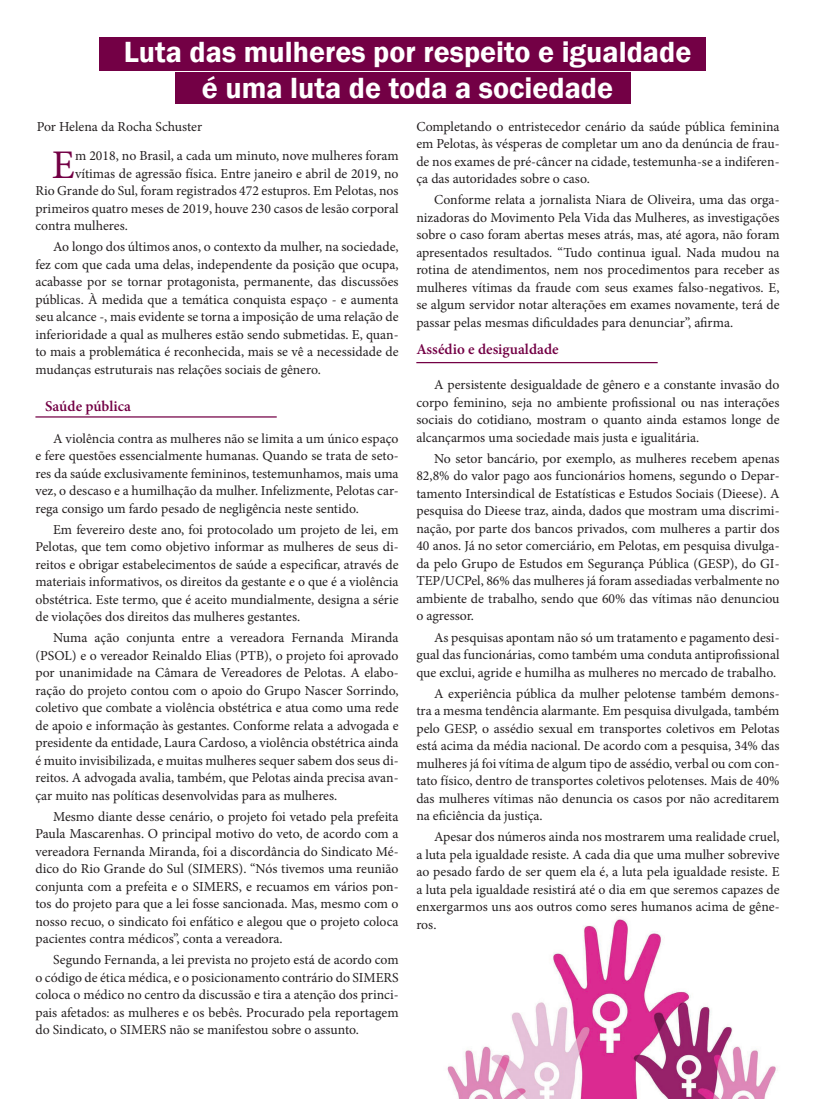
<style>
.page{position:relative;width:815px;height:1099px;background:#fff}
.page>*{position:absolute;margin:0;border:0;box-sizing:border-box;transform-origin:0 0}
.Texto_corrido_p{font:40.62px "Minion Pro";color:#730045}
.Título_g{font:600 30px "Franklin Gothic";color:#fff}
.Texto_corrido{font:600 15px "Minion Pro";letter-spacing:.005em;color:#730045}
.Texto_corrido_p-2{font:13.75px/17.5px "Minion Pro";color:#231f20;text-align:justify}
</style>
<div class="page">
<img style="left:447px;top:919px;width:331px;height:179px">
<hr style="left:35px;top:416px;width:242px;height:1px;background:#730045">
<div style="left:99px;top:37px;width:607px;height:34px;background:#730045"></div>
<div style="left:175px;top:72px;width:455px;height:32px;background:#730045"></div>
<hr style="left:416px;top:362px;width:242px;height:1px;background:#730045">
<p class="Título_g" style="left:124px;top:33px;width:569px">Luta das mulheres por respeito e igualdade</p>
<p class="Título_g" style="left:202px;top:69px;width:413px">é uma luta de toda a sociedade</p>
<p class="Texto_corrido_p-2" style="left:37px;top:118px;width:167px">Por Helena da Rocha Schuster</p>
<p class="Texto_corrido_p" style="left:52px;top:137px;width:25px">E</p>
<p class="Texto_corrido_p-2" style="left:75px;top:147px;width:325px">m 2018, no Brasil, a cada um minuto, nove mulheres foram</p>
<p class="Texto_corrido_p-2" style="left:75px;top:165px;width:325px">vítimas de agressão física. Entre janeiro e abril de 2019, no</p>
<p class="Texto_corrido_p-2" style="left:35px;top:182px;width:365px">Rio Grande do Sul, foram registrados 472 estupros. Em Pelotas, nos</p>
<p class="Texto_corrido_p-2" style="left:35px;top:200px;width:365px">primeiros quatro meses de 2019, houve 230 casos de lesão corporal</p>
<p class="Texto_corrido_p-2" style="left:35px;top:217px;width:94px">contra mulheres.</p>
<p class="Texto_corrido_p-2" style="left:35px;top:238px;width:365px;text-indent:18px">Ao longo dos últimos anos, o contexto da mulher, na sociedade, fez com que cada uma delas, independente da posição que ocupa, acabasse por se tornar protagonista, permanente, das discussões públicas. À medida que a temática conquista espaço - e aumenta seu alcance -, mais evidente se torna a imposição de uma relação de inferioridade a qual as mulheres estão sendo submetidas. E, quan&shy;to mais a problemática é reconhecida, mais se vê a necessidade de mudanças estruturais nas relações sociais de gênero.</p>
<p class="Texto_corrido" style="left:45px;top:396px;width:87px">Saúde pública</p>
<p class="Texto_corrido_p-2" style="left:35px;top:429px;width:365px;text-indent:18px">A violência contra as mulheres não se limita a um único espaço e fere questões essencialmente humanas. Quando se trata de seto&shy;res da saúde exclusivamente femininos, testemunhamos, mais uma vez, o descaso e a humilhação da mulher. Infelizmente, Pelotas car&shy;rega consigo um fardo pesado de negligência neste sentido.</p>
<p class="Texto_corrido_p-2" style="left:35px;top:520px;width:365px;text-indent:18px">Em fevereiro deste ano, foi protocolado um projeto de lei, em Pelotas, que tem como objetivo informar as mulheres de seus di&shy;reitos e obrigar estabelecimentos de saúde a especificar, através de materiais informativos, os direitos da gestante e o que é a violência obstétrica. Este termo, que é aceito mundialmente, designa a série de violações dos direitos das mulheres gestantes.</p>
<p class="Texto_corrido_p-2" style="left:35px;top:629px;width:365px;text-indent:18px">Numa ação conjunta entre a vereadora Fernanda Miranda (PSOL) e o vereador Reinaldo Elias (PTB), o projeto foi aprovado por unanimidade na Câmara de Vereadores de Pelotas. A elabo&shy;ração do projeto contou com o apoio do Grupo Nascer Sorrindo, coletivo que combate a violência obstétrica e atua como uma rede de apoio e informação às gestantes. Conforme relata a advogada e presidente da entidade, Laura Cardoso, a violência obstétrica ainda é muito invisibilizada, e muitas mulheres sequer sabem dos seus di&shy;reitos. A advogada avalia, também, que Pelotas ainda precisa avan&shy;çar muito nas políticas desenvolvidas para as mulheres.</p>
<p class="Texto_corrido_p-2" style="left:35px;top:807px;width:365px;text-indent:18px">Mesmo diante desse cenário, o projeto foi vetado pela prefeita Paula Mascarenhas. O principal motivo do veto, de acordo com a vereadora Fernanda Miranda, foi a discordância do Sindicato Mé&shy;dico do Rio Grande do Sul (SIMERS). “Nós tivemos uma reunião conjunta com a prefeita e o SIMERS, e recuamos em vários pon&shy;tos do projeto para que a lei fosse sancionada. Mas, mesmo com o nosso recuo, o sindicato foi enfático e alegou que o projeto coloca pacientes contra médicos”, conta a vereadora.</p>
<p class="Texto_corrido_p-2" style="left:35px;top:951px;width:365px;text-indent:18px">Segundo Fernanda, a lei prevista no projeto está de acordo com o código de ética médica, e o posicionamento contrário do SIMERS coloca o médico no centro da discussão e tira a atenção dos princi&shy;pais afetados: as mulheres e os bebês. Procurado pela reportagem do Sindicato, o SIMERS não se manifestou sobre o assunto.</p>
<p class="Texto_corrido_p-2" style="left:416px;top:118px;width:365px">Completando o entristecedor cenário da saúde pública feminina em Pelotas, às vésperas de completar um ano da denúncia de frau&shy;de nos exames de pré-câncer na cidade, testemunha-se a indiferen&shy;ça das autoridades sobre o caso.</p>
<p class="Texto_corrido_p-2" style="left:416px;top:191px;width:365px;text-indent:18px">Conforme relata a jornalista Niara de Oliveira, uma das orga&shy;nizadoras do Movimento Pela Vida das Mulheres, as investigações sobre o caso foram abertas meses atrás, mas, até agora, não foram apresentados resultados. “Tudo continua igual. Nada mudou na rotina de atendimentos, nem nos procedimentos para receber as mulheres vítimas da fraude com seus exames falso-negativos. E, se algum servidor notar alterações em exames novamente, terá de passar pelas mesmas dificuldades para denunciar”, afirma.</p>
<p class="Texto_corrido" style="left:416px;top:339px;width:144px">Assédio e desigualdade</p>
<p class="Texto_corrido_p-2" style="left:416px;top:376px;width:365px;text-indent:18px">A persistente desigualdade de gênero e a constante invasão do corpo feminino, seja no ambiente profissional ou nas interações sociais do cotidiano, mostram o quanto ainda estamos longe de alcançarmos uma sociedade mais justa e igualitária.</p>
<p class="Texto_corrido_p-2" style="left:416px;top:450px;width:365px;text-indent:18px">No setor bancário, por exemplo, as mulheres recebem apenas 82,8% do valor pago aos funcionários homens, segundo o Depar&shy;tamento Intersindical de Estatísticas e Estudos Sociais (Dieese). A pesquisa do Dieese traz, ainda, dados que mostram uma discrimi&shy;nação, por parte dos bancos privados, com mulheres a partir dos 40 anos. Já no setor comerciário, em Pelotas, em pesquisa divulga&shy;da pelo Grupo de Estudos em Segurança Pública (GESP), do GI-TEP/UCPel, 86% das mulheres já foram assediadas verbalmente no ambiente de trabalho, sendo que 60% das vítimas não denunciou o agressor.</p>
<p class="Texto_corrido_p-2" style="left:416px;top:628px;width:365px;text-indent:18px">As pesquisas apontam não só um tratamento e pagamento desi&shy;gual das funcionárias, como também uma conduta antiprofissional que exclui, agride e humilha as mulheres no mercado de trabalho.</p>
<p class="Texto_corrido_p-2" style="left:416px;top:684px;width:365px;text-indent:18px">A experiência pública da mulher pelotense também demons&shy;tra a mesma tendência alarmante. Em pesquisa divulgada, também pelo GESP, o assédio sexual em transportes coletivos em Pelotas está acima da média nacional. De acordo com a pesquisa, 34% das mulheres já foi vítima de algum tipo de assédio, verbal ou com con&shy;tato físico, dentro de transportes coletivos pelotenses. Mais de 40% das mulheres vítimas não denuncia os casos por não acreditarem na eficiência da justiça.</p>
<p class="Texto_corrido_p-2" style="left:416px;top:828px;width:365px;text-indent:18px">Apesar dos números ainda nos mostrarem uma realidade cruel, a luta pela igualdade resiste. A cada dia que uma mulher sobrevive ao pesado fardo de ser quem ela é, a luta pela igualdade resiste. E a luta pela igualdade resistirá até o dia em que seremos capazes de enxergarmos uns aos outros como seres humanos acima de gêne&shy;ros.</p>
</div>
